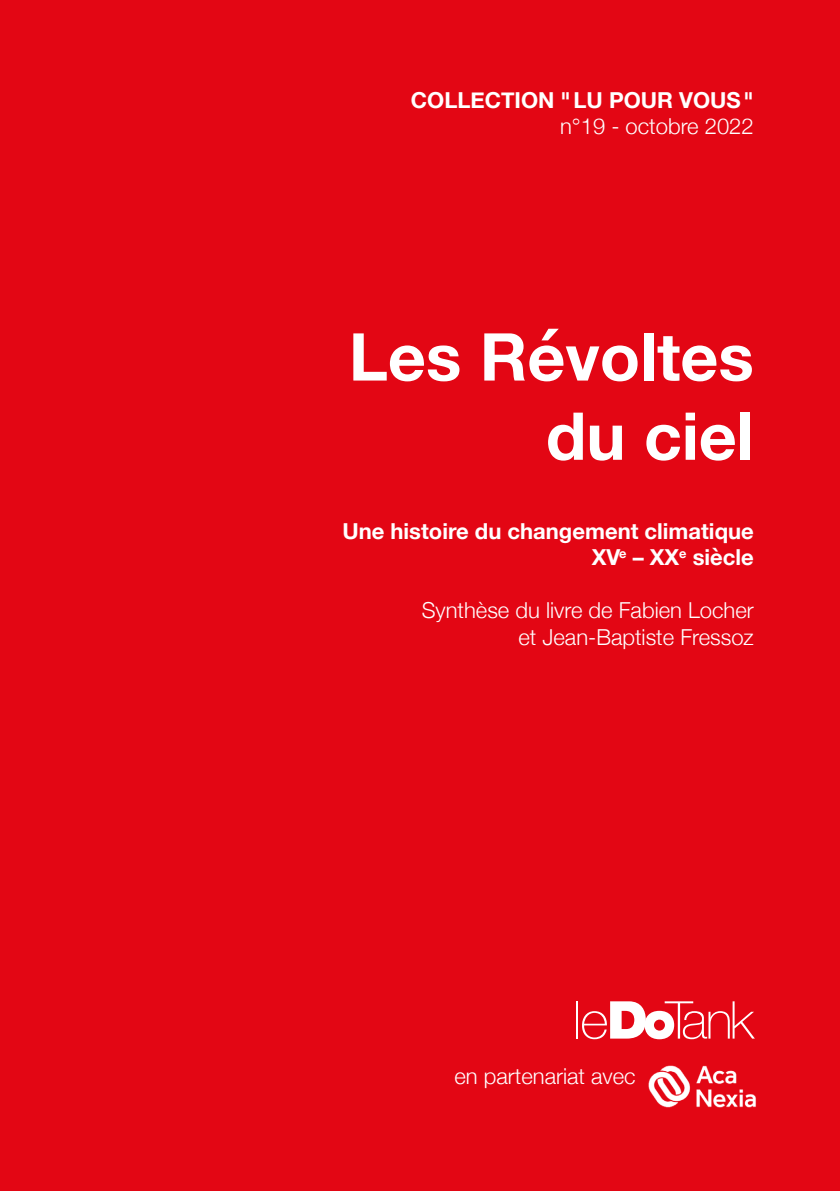
<style>
.page{position:relative;width:840px;height:1191px;background:#fff}
.page>*{position:absolute;margin:0;border:0;box-sizing:border-box;transform-origin:0 0}
.t1{font:700 66px/79.2px "Helvetica Neue";color:#fff;text-align:right}
.t2{font:300 22px/26.4px "Helvetica Neue";color:#fff;text-align:right}
.t3{font:700 22px/26.4px "Helvetica Neue";color:#fff;text-align:right}
</style>
<div class="page">
<div style="left:0;top:0;width:839px;height:1191px;background:#e30614"></div>
<hr style="left:576px;top:1001px;width:1px;height:37px;background:#fff">
<svg style="left:582px;top:1001px;width:172px;height:38px"></svg>
<img style="left:648px;top:1065px;width:108px;height:43px">
<p class="t3" style="left:410px;top:87px;width:344px">COLLECTION "LU POUR VOUS"</p>
<p class="t2" style="left:560px;top:112px;width:195px">n°19 - octobre 2022</p>
<h1 class="t1" style="left:348px;top:319px;width:406px">Les Révoltes du ciel</h1>
<p class="t3" style="left:342px;top:518px;width:412px">Une histoire du changement climatique<br>XV<sup>e</sup> – XX<sup>e</sup> siècle</p>
<p class="t2" style="left:421px;top:595px;width:333px">Synthèse du livre de Fabien Locher et Jean-Baptiste Fressoz</p>
<p class="t2" style="left:454px;top:1061px;width:182px">en partenariat avec</p>
</div>
